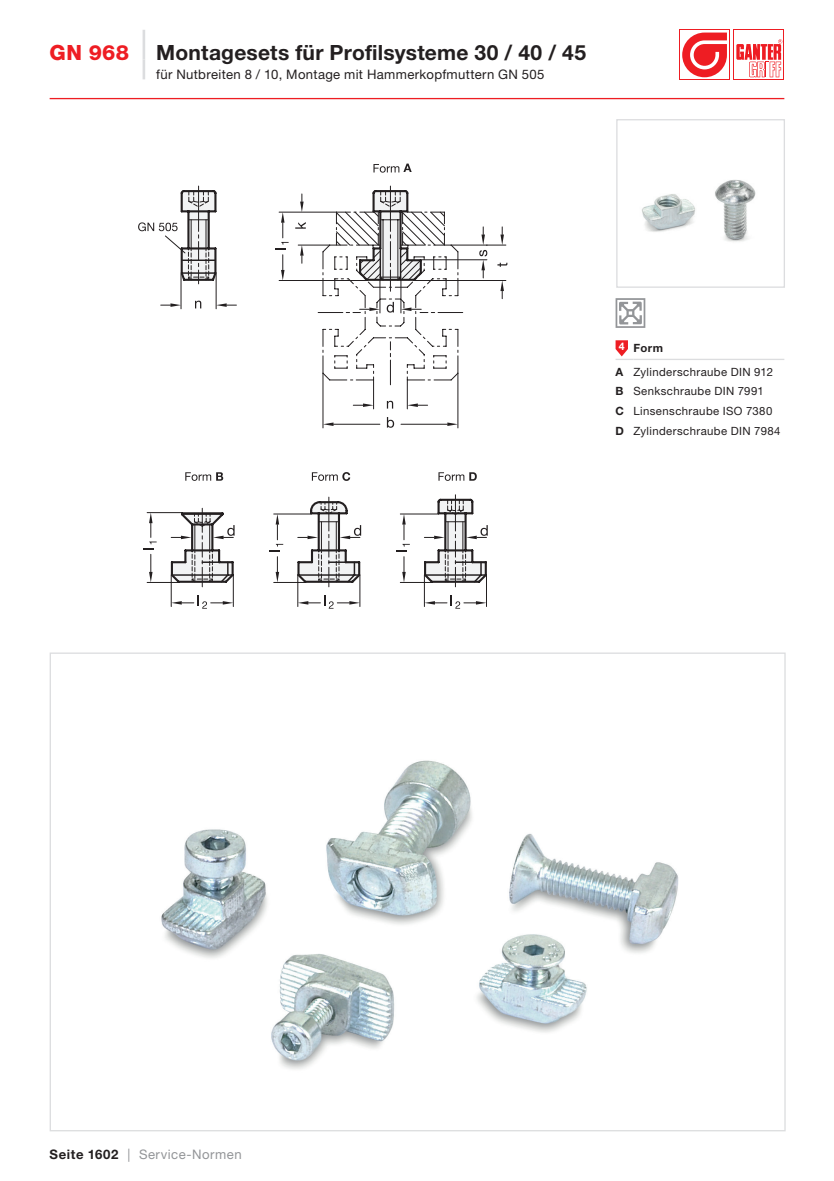
<style>
.page{position:relative;width:834px;height:1181px;background:#fff}
.page>*{position:absolute;margin:0;border:0;box-sizing:border-box;transform-origin:0 0}
.t1{font:700 21px "Helvetica Neue LTW1 G";letter-spacing:.01em;color:#231f20}
.t2{font:800 21px "Helvetica Neue LT Pro";color:#ee1d23}
.t3{font:13.12px "Helvetica Neue LTW1 G";letter-spacing:.025em;color:#231f20}
.t4{font:13.12px "Helvetica Neue LTW1 G";letter-spacing:.04em;color:#939598}
.t5{font:11.38px/19.8px "Helvetica Neue LTW1 G";letter-spacing:.035em;color:#231f20}
.s1{font-weight:700}
.s2{font-weight:700;color:#231f20}
</style>
<div class="page">
<hr style="left:50px;top:98px;width:734px;height:1px;background:#ee1d23">
<div style="left:679px;top:30px;width:50px;height:50px;background:#ee1d23"></div>
<svg style="left:680px;top:30px;width:49px;height:49px"></svg>
<svg style="left:682px;top:33px;width:44px;height:44px"></svg>
<div style="left:733px;top:30px;width:51px;height:50px;background:#ee1d23"></div>
<div style="left:734px;top:30px;width:49px;height:49px;background:#fff"></div>
<svg style="left:736px;top:39px;width:46px;height:38px"></svg>
<hr style="left:142px;top:30px;width:3px;height:30px;background:#dcdddf">
<hr style="left:142px;top:60px;width:3px;height:19px;background:#dcdddf">
<hr style="left:424px;top:575px;width:1px;height:31px;background:#231f20">
<hr style="left:486px;top:575px;width:1px;height:31px;background:#231f20">
<hr style="left:297px;top:575px;width:1px;height:31px;background:#231f20">
<hr style="left:359px;top:575px;width:1px;height:31px;background:#231f20">
<hr style="left:171px;top:575px;width:1px;height:31px;background:#231f20">
<hr style="left:233px;top:575px;width:1px;height:31px;background:#231f20">
<svg style="left:424px;top:595px;width:62px;height:13px"></svg>
<svg style="left:298px;top:595px;width:62px;height:13px"></svg>
<svg style="left:171px;top:595px;width:62px;height:13px"></svg>
<svg style="left:373px;top:164px;width:38px;height:9px"></svg>
<svg style="left:488px;top:227px;width:19px;height:72px"></svg>
<hr style="left:390px;top:186px;width:1px;height:45px;background:#231f20">
<hr style="left:198px;top:186px;width:1px;height:45px;background:#231f20">
<svg style="left:138px;top:222px;width:96px;height:365px"></svg>
<svg style="left:169px;top:189px;width:319px;height:396px"></svg>
<img style="left:642px;top:180px;width:114px;height:62px">
<div style="left:616px;top:119px;width:168px;height:169px;border:1px solid #dcdddf"></div>
<img style="left:161px;top:760px;width:518px;height:309px">
<hr style="left:633px;top:359px;width:151px;height:1px;background:#dcdddf">
<svg style="left:615px;top:340px;width:18px;height:20px"></svg>
<svg style="left:615px;top:298px;width:30px;height:30px"></svg>
<h1 class="t2" style="left:50px;top:40px;width:81px">GN 968</h1>
<h1 class="t1" style="left:156px;top:39px;width:431px">Montagesets für Profilsysteme 30 / 40 / 45</h1>
<p class="t3" style="left:156px;top:67px;width:389px">für Nutbreiten 8 / 10, Montage mit Hammerkopfmuttern GN 505</p>
<p class="t5" style="left:615px;top:337px;width:159px;line-height:23.3px"><sup>4</sup> <span class="s1">Form<br>A</span> Zylinderschraube DIN 912</p>
<p class="t5" style="left:615px;top:381px;width:166px"><span class="s1">B</span> Senkschraube DIN 7991<br><span class="s1">C</span> Linsenschraube ISO 7380<br><span class="s1">D</span> Zylinderschraube DIN 7984</p>
<p class="t4" style="left:50px;top:1146px;width:193px"><span class="s2">Seite 1602</span> | Service-Normen</p>
</div>
